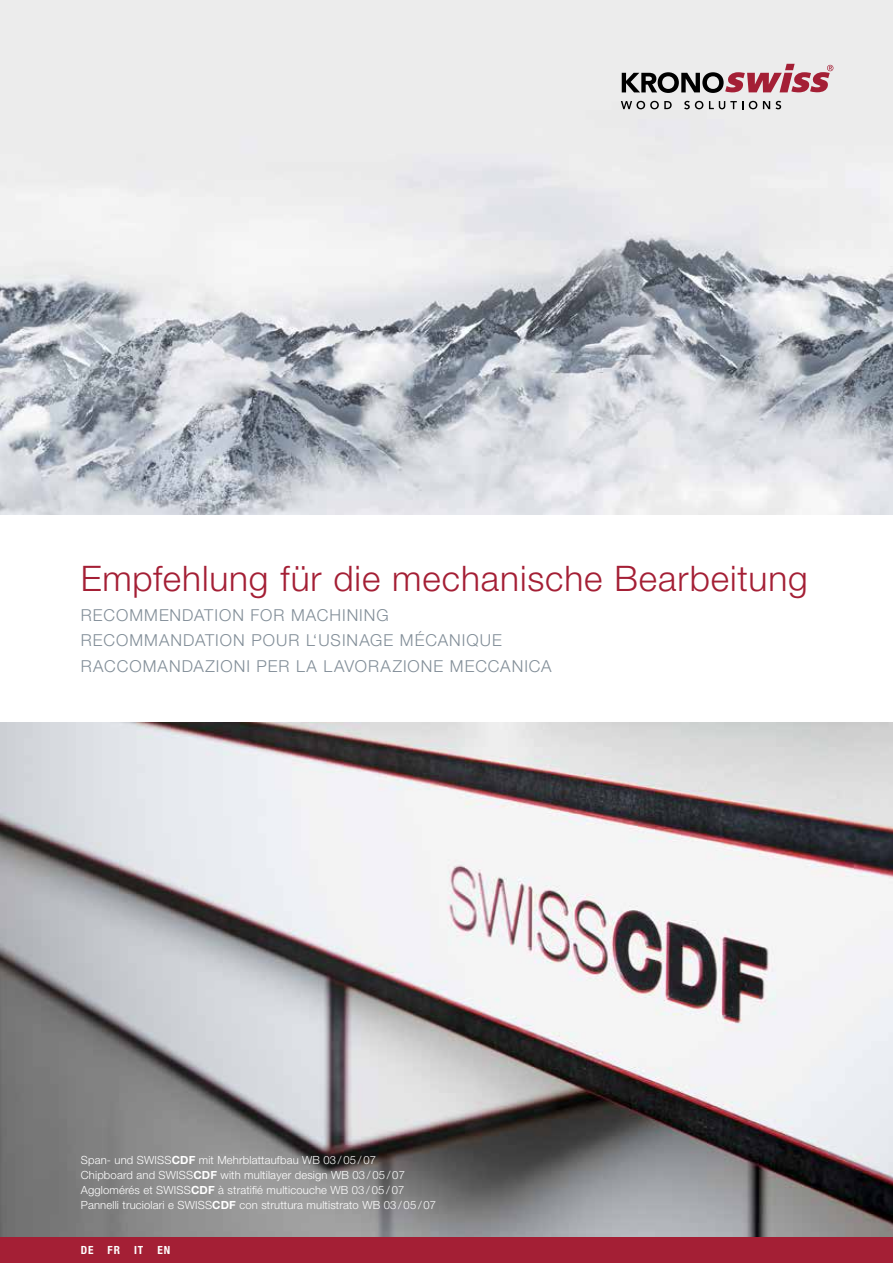
<style>
.page{position:relative;width:893px;height:1263px;background:#fff}
.page>*{position:absolute;margin:0;border:0;box-sizing:border-box;transform-origin:0 0}
.t1{font:300 35.25px "Helvetica Neue LT Std";letter-spacing:.025em;color:#a41f35}
.t2{font:300 16.5px/25.5px "Helvetica Neue LT Std";letter-spacing:.06em;color:#828e98}
.t3{font:300 11.25px/15px "Helvetica Neue LT Std";letter-spacing:.015em;color:#fff}
.t4{font:700 condensed 11.25px "Helvetica Neue LT Std";letter-spacing:.08em;color:#fff}
.s1{font-weight:700}
</style>
<div class="page">
<img style="left:0;top:723px;width:893px;height:514px">
<img style="left:0;top:0;width:893px;height:514px">
<svg style="left:622px;top:64px;width:211px;height:29px;background:#b09297"></svg>
<svg style="left:621px;top:101px;width:51px;height:8px"></svg>
<svg style="left:684px;top:101px;width:19px;height:8px"></svg>
<svg style="left:709px;top:101px;width:34px;height:8px"></svg>
<svg style="left:749px;top:101px;width:8px;height:8px"></svg>
<svg style="left:763px;top:101px;width:18px;height:8px"></svg>
<div style="left:0;top:1237px;width:893px;height:26px;background:#a41f35"></div>
<h1 class="t1" style="left:81px;top:557px;width:728px">Empfehlung für die mechanische Bearbeitung</h1>
<h2 class="t2" style="left:81px;top:602px;width:472px">Recommendation for machining<br>Recommandation pour l‘usinage mécanique<br>Raccomandazioni per la lavorazione meccanica</h2>
<p class="t3" style="left:81px;top:1152px;width:357px">Span- und SWISS<span class="s1">CDF</span> mit Mehrblattaufbau WB 03 / 05 / 07<br>Chipboard and SWISS<span class="s1">CDF</span> with multilayer design WB 03 / 05 / 07<br>Agglomérés et SWISS<span class="s1">CDF</span> à stratifié multicouche WB 03 / 05 / 07<br>Pannelli truciolari e SWISS<span class="s1">CDF</span> con struttura multistrato WB 03 / 05 / 07</p>
<p class="t4" style="left:81px;top:1243px;width:14px">DE</p>
<p class="t4" style="left:108px;top:1243px;width:14px">FR</p>
<p class="t4" style="left:134px;top:1243px;width:11px">IT</p>
<p class="t4" style="left:158px;top:1243px;width:14px">EN</p>
</div>
